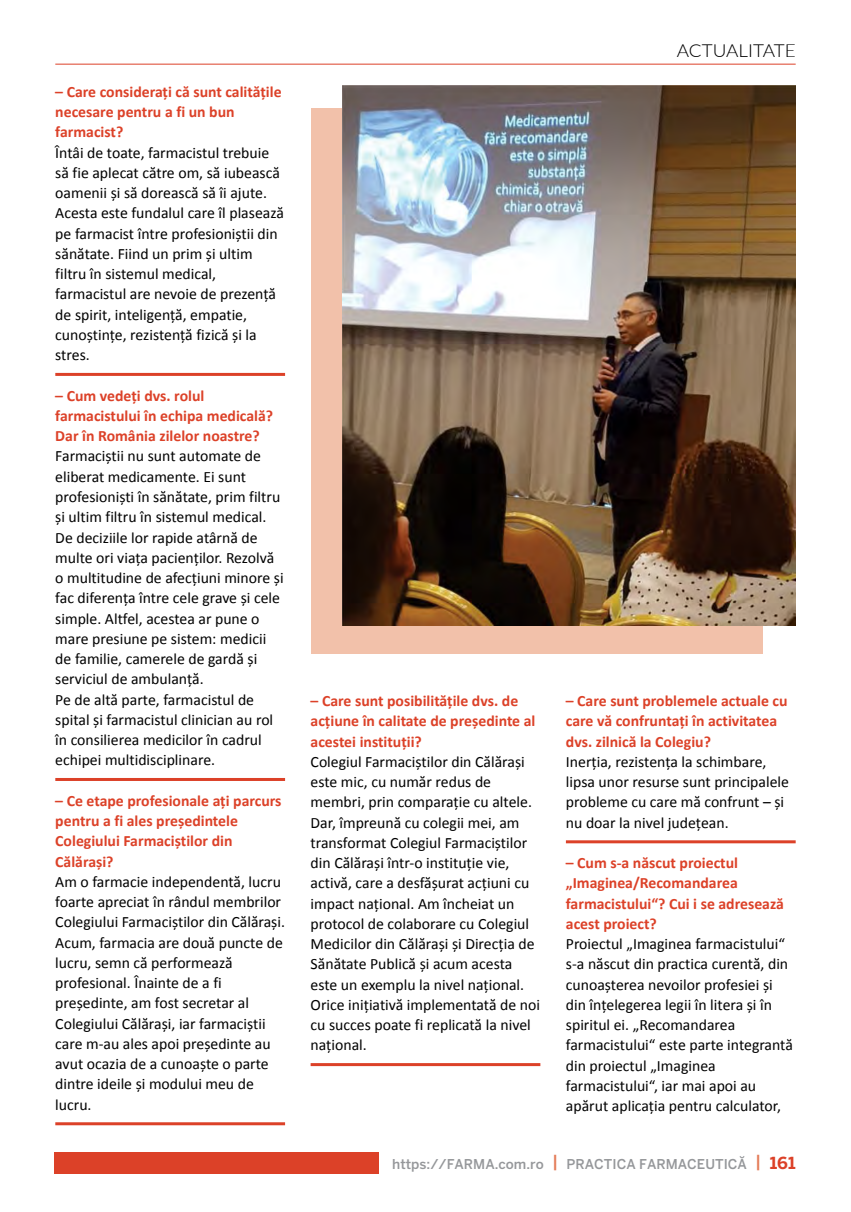
<style>
.page{position:relative;width:851px;height:1212px;background:#fff}
.page>*{position:absolute;margin:0;border:0;box-sizing:border-box;transform-origin:0 0}
.t1{font:300 18px "Lato";color:#000;scale:1.05 1}
.t2{font:15.75px/20.2px "Calibri";color:#000}
.t3{font:700 15.75px/20.2px "Calibri";color:#dc4128}
.t4{font:13.5px "Benton Sans Medium ROM";color:#95979a}
.s1{font-size:16.5px;color:#e47b57}
.s2{font-family:"Benton Sans Bold ROM";font-weight:700;font-size:16.5px;color:#dc4128}
</style>
<div class="page">
<div style="left:54px;top:1152px;width:324px;height:22px;background:#dc4128"></div>
<div style="left:310px;top:108px;width:452px;height:545px;background:#f2c1aa"></div>
<hr style="left:55px;top:64px;width:740px;height:1px;background:#dc4128">
<hr style="left:55px;top:373px;width:230px;height:3px;background:#dc4128">
<hr style="left:55px;top:778px;width:230px;height:3px;background:#dc4128">
<hr style="left:55px;top:1122px;width:230px;height:3px;background:#dc4128">
<hr style="left:310px;top:1063px;width:230px;height:3px;background:#dc4128">
<hr style="left:566px;top:840px;width:229px;height:3px;background:#dc4128">
<img style="left:343px;top:85px;width:452px;height:540px">
<p class="t3" style="left:55px;top:81px;width:228px">– Care consideraţi că sunt calităţile necesare pentru a fi un bun farmacist?</p>
<p class="t2" style="left:55px;top:142px;width:230px">Întâi de toate, farmacistul trebuie să fie aplecat către om, să iubească oamenii şi să dorească să îi ajute.<br>Acesta este fundalul care îl plasează pe farmacist între profesioniştii din sănătate. Fiind un prim şi ultim filtru în sistemul medical, farmacistul are nevoie de prezenţă de spirit, inteligenţă, empatie, cunoştinţe, rezistenţă fizică şi la stres.</p>
<p class="t3" style="left:55px;top:385px;width:219px">– Cum vedeţi dvs. rolul farmacistului în echipa medicală?<br>Dar în România zilelor noastre?</p>
<p class="t2" style="left:55px;top:445px;width:230px">Farmaciştii nu sunt automate de eliberat medicamente. Ei sunt profesionişti în sănătate, prim filtru şi ultim filtru în sistemul medical.<br>De deciziile lor rapide atârnă de multe ori viaţa pacienţilor. Rezolvă o multitudine de afecţiuni minore şi fac diferenţa între cele grave şi cele simple. Altfel, acestea ar pune o mare presiune pe sistem: medicii de familie, camerele de gardă şi serviciul de ambulanţă.<br>Pe de altă parte, farmacistul de spital şi farmacistul clinician au rol în consilierea medicilor în cadrul echipei multidisciplinare.</p>
<p class="t3" style="left:55px;top:790px;width:228px">– Ce etape profesionale aţi parcurs pentru a fi ales preşedintele<br>Colegiului Farmaciştilor din<br>Călăraşi?</p>
<p class="t2" style="left:55px;top:871px;width:231px">Am o farmacie independentă, lucru foarte apreciat în rândul membrilor<br>Colegiului Farmaciştilor din Călăraşi.<br>Acum, farmacia are două puncte de lucru, semn că performează profesional. Înainte de a fi preşedinte, am fost secretar al<br>Colegiului Călăraşi, iar farmaciştii care m-au ales apoi preşedinte au avut ocazia de a cunoaşte o parte dintre ideile şi modului meu de lucru.</p>
<p class="t1" style="left:676px;top:38px;width:115px">ACTUALITATE</p>
<p class="t3" style="left:310px;top:690px;width:226px">– Care sunt posibilităţile dvs. de acţiune în calitate de preşedinte al acestei instituţii?</p>
<p class="t2" style="left:310px;top:751px;width:231px">Colegiul Farmaciştilor din Călăraşi este mic, cu număr redus de membri, prin comparaţie cu altele.<br>Dar, împreună cu colegii mei, am transformat Colegiul Farmaciştilor din Călăraşi într-o instituţie vie, activă, care a desfăşurat acţiuni cu impact naţional. Am încheiat un protocol de colaborare cu Colegiul Medicilor din Călăraşi şi Direcţia de Sănătate Publică şi acum acesta este un exemplu la nivel naţional.<br>Orice iniţiativă implementată de noi cu succes poate fi replicată la nivel naţional.</p>
<p class="t3" style="left:566px;top:690px;width:223px">– Care sunt problemele actuale cu care vă confruntaţi în activitatea dvs. zilnică la Colegiu?</p>
<p class="t2" style="left:566px;top:751px;width:224px">Inerţia, rezistenţa la schimbare, lipsa unor resurse sunt principalele probleme cu care mă confrunt – şi nu doar la nivel judeţean.</p>
<p class="t3" style="left:566px;top:852px;width:219px">– Cum s-a născut proiectul „Imaginea/Recomandarea farmacistului“? Cui i se adresează acest proiect?</p>
<p class="t2" style="left:566px;top:933px;width:228px">Proiectul „Imaginea farmacistului“ s-a născut din practica curentă, din cunoaşterea nevoilor profesiei şi din înţelegerea legii în litera şi în spiritul ei. „Recomandarea farmacistului“ este parte integrantă din proiectul „Imaginea farmacistului“, iar mai apoi au apărut aplicaţia pentru calculator,</p>
<p class="t4" style="left:392px;top:1155px;width:405px">https://FARMA.com.ro <span class="s1">|</span> PRACTICA FARMACEUTICĂ <span class="s1">|</span> <span class="s2">161</span></p>
</div>
